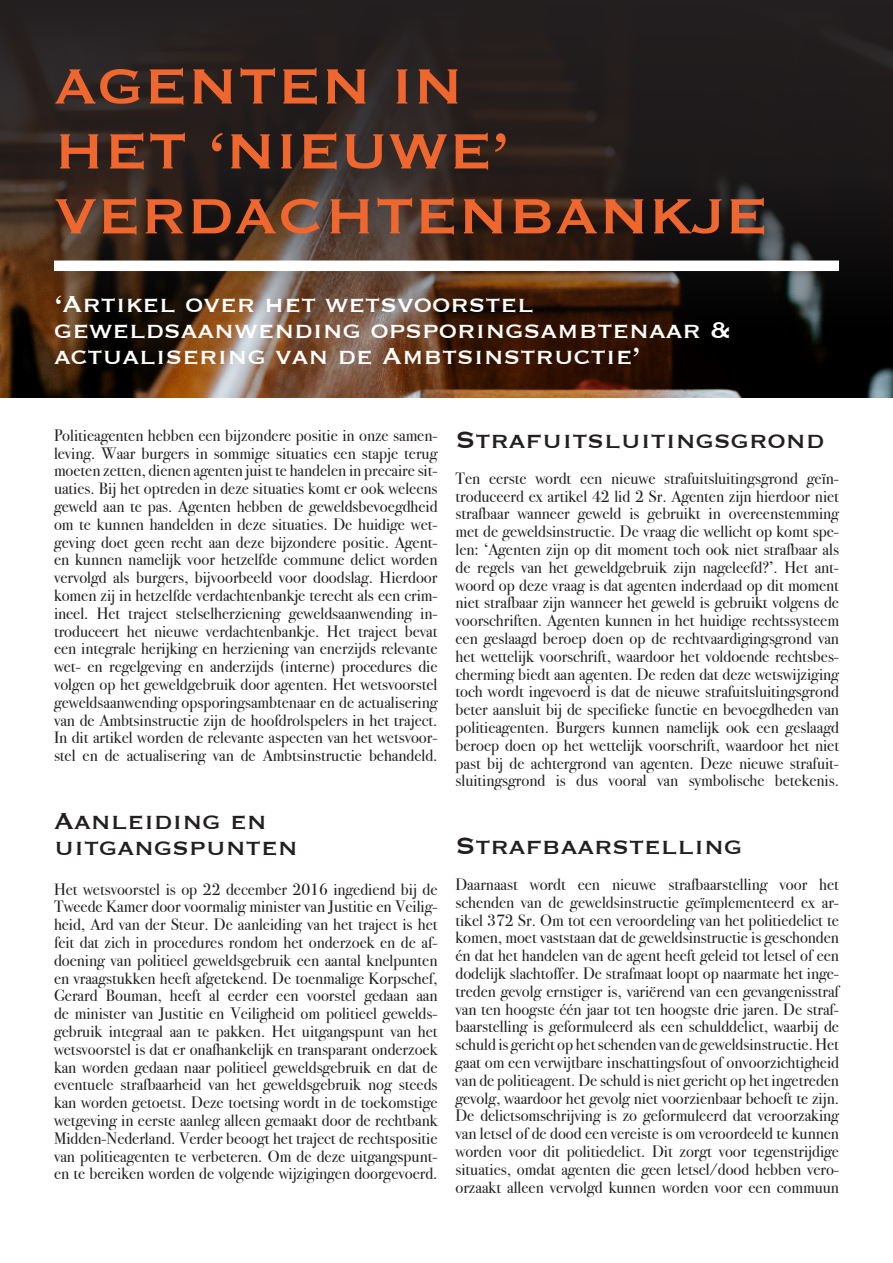
<style>
.page{position:relative;width:893px;height:1263px;background:#fff}
.page>*{position:absolute;margin:0;border:0;box-sizing:border-box;transform-origin:0 0}
.t1{font:64.95px/64.9px "Copperplate";color:#ef672e}
.t2{font:30px/26.1px "Copperplate";color:#fff}
.t3{font:30px/26.1px "Copperplate";color:#231f20}
.t4{font:16.5px/17.9px "Bodoni Svty Two ITCTT";color:#231f20;text-align:justify}
</style>
<div class="page">
<svg style="left:0;top:0;width:893px;height:398px;background:#31251e"></svg>
<div style="left:54px;top:260px;width:785px;height:11px;background:#fff"></div>
<h1 class="t1" style="left:54px;top:50px;width:716px">AGENTEN IN<br>HET ‘NIEUWE’<br>VERDACHTENBANKJE</h1>
<h2 class="t2" style="left:54px;top:289px;width:679px">‘Artikel over het wetsvoorstel geweldsaanwending opsporingsambtenaar &amp; actualisering van de Ambtsinstructie’</h2>
<p class="t4" style="left:54px;top:424px;width:385px">Politieagenten hebben een bijzondere positie in onze samen&shy;leving. Waar burgers in sommige situaties een stapje terug moeten zetten, dienen agenten juist te handelen in precaire sit&shy;uaties. Bij het optreden in deze situaties komt er ook weleens geweld aan te pas. Agenten hebben de geweldsbevoegdheid om te kunnen handelden in deze situaties. De huidige wet&shy;geving doet geen recht aan deze bijzondere positie. Agent&shy;en kunnen namelijk voor hetzelfde commune delict worden vervolgd als burgers, bijvoorbeeld voor doodslag. Hierdoor komen zij in hetzelfde verdachtenbankje terecht als een crim&shy;ineel. Het traject stelselherziening geweldsaanwending in&shy;troduceert het nieuwe verdachtenbankje. Het traject bevat een integrale herijking en herziening van enerzijds relevante wet- en regelgeving en anderzijds (interne) procedures die volgen op het geweldgebruik door agenten. Het wetsvoorstel geweldsaanwending opsporingsambtenaar en de actualisering van de Ambtsinstructie zijn de hoofdrolspelers in het traject.<br>In dit artikel worden de relevante aspecten van het wetsvoor&shy;stel en de actualisering van de Ambtsinstructie behandeld.</p>
<h2 class="t3" style="left:54px;top:806px;width:245px">Aanleiding en uitgangspunten</h2>
<p class="t4" style="left:54px;top:878px;width:385px">Het wetsvoorstel is op 22 december 2016 ingediend bij de Tweede Kamer door voormalig minister van Justitie en Veilig&shy;heid, Ard van der Steur. De aanleiding van het traject is het feit dat zich in procedures rondom het onderzoek en de af&shy;doening van politieel geweldsgebruik een aantal knelpunten en vraagstukken heeft afgetekend. De toenmalige Korpschef, Gerard Bouman, heeft al eerder een voorstel gedaan aan de minister van Justitie en Veiligheid om politieel gewelds&shy;gebruik integraal aan te pakken. Het uitgangspunt van het wetsvoorstel is dat er onafhankelijk en transparant onderzoek kan worden gedaan naar politieel geweldsgebruik en dat de eventuele strafbaarheid van het geweldsgebruik nog steeds kan worden getoetst. Deze toetsing wordt in de toekomstige wetgeving in eerste aanleg alleen gemaakt door de rechtbank Midden-Nederland. Verder beoogt het traject de rechtspositie van politieagenten te verbeteren. Om de deze uitgangspunt&shy;en te bereiken worden de volgende wijzigingen doorgevoerd.</p>
<h2 class="t3" style="left:455px;top:425px;width:370px">Strafuitsluitingsgrond</h2>
<p class="t4" style="left:455px;top:467px;width:385px">Ten eerste wordt een nieuwe strafuitsluitingsgrond geïn&shy;troduceerd ex artikel 42 lid 2 Sr. Agenten zijn hierdoor niet strafbaar wanneer geweld is gebruikt in overeenstemming met de geweldsinstructie. De vraag die wellicht op komt spe&shy;len: ‘Agenten zijn op dit moment toch ook niet strafbaar als de regels van het geweldgebruik zijn nageleefd?’. Het ant&shy;woord op deze vraag is dat agenten inderdaad op dit moment niet strafbaar zijn wanneer het geweld is gebruikt volgens de voorschriften. Agenten kunnen in het huidige rechtssysteem een geslaagd beroep doen op de rechtvaardigingsgrond van het wettelijk voorschrift, waardoor het voldoende rechtsbes&shy;cherming biedt aan agenten. De reden dat deze wetswijziging toch wordt ingevoerd is dat de nieuwe strafuitsluitingsgrond beter aansluit bij de specifieke functie en bevoegdheden van politieagenten. Burgers kunnen namelijk ook een geslaagd beroep doen op het wettelijk voorschrift, waardoor het niet past bij de achtergrond van agenten. Deze nieuwe strafuit&shy;sluitingsgrond is dus vooral van symbolische betekenis.</p>
<h2 class="t3" style="left:455px;top:831px;width:289px">Strafbaarstelling</h2>
<p class="t4" style="left:455px;top:874px;width:385px">Daarnaast wordt een nieuwe strafbaarstelling voor het schenden van de geweldsinstructie geïmplementeerd ex ar&shy;tikel 372 Sr. Om tot een veroordeling van het politiedelict te komen, moet vaststaan dat de geweldsinstructie is geschonden én dat het handelen van de agent heeft geleid tot letsel of een dodelijk slachtoffer. De strafmaat loopt op naarmate het inge&shy;treden gevolg ernstiger is, variërend van een gevangenisstraf van ten hoogste één jaar tot ten hoogste drie jaren. De straf&shy;baarstelling is geformuleerd als een schulddelict, waarbij de schuld is gericht op het schenden van de geweldsinstructie. Het gaat om een verwijtbare inschattingsfout of onvoorzichtigheid van de politieagent. De schuld is niet gericht op het ingetreden gevolg, waardoor het gevolg niet voorzienbaar behoeft te zijn.<br>De delictsomschrijving is zo geformuleerd dat veroorzaking van letsel of de dood een vereiste is om veroordeeld te kunnen worden voor dit politiedelict. Dit zorgt voor tegenstrijdige situaties, omdat agenten die geen letsel/dood hebben vero&shy;orzaakt alleen vervolgd kunnen worden voor een commuun</p>
</div>
